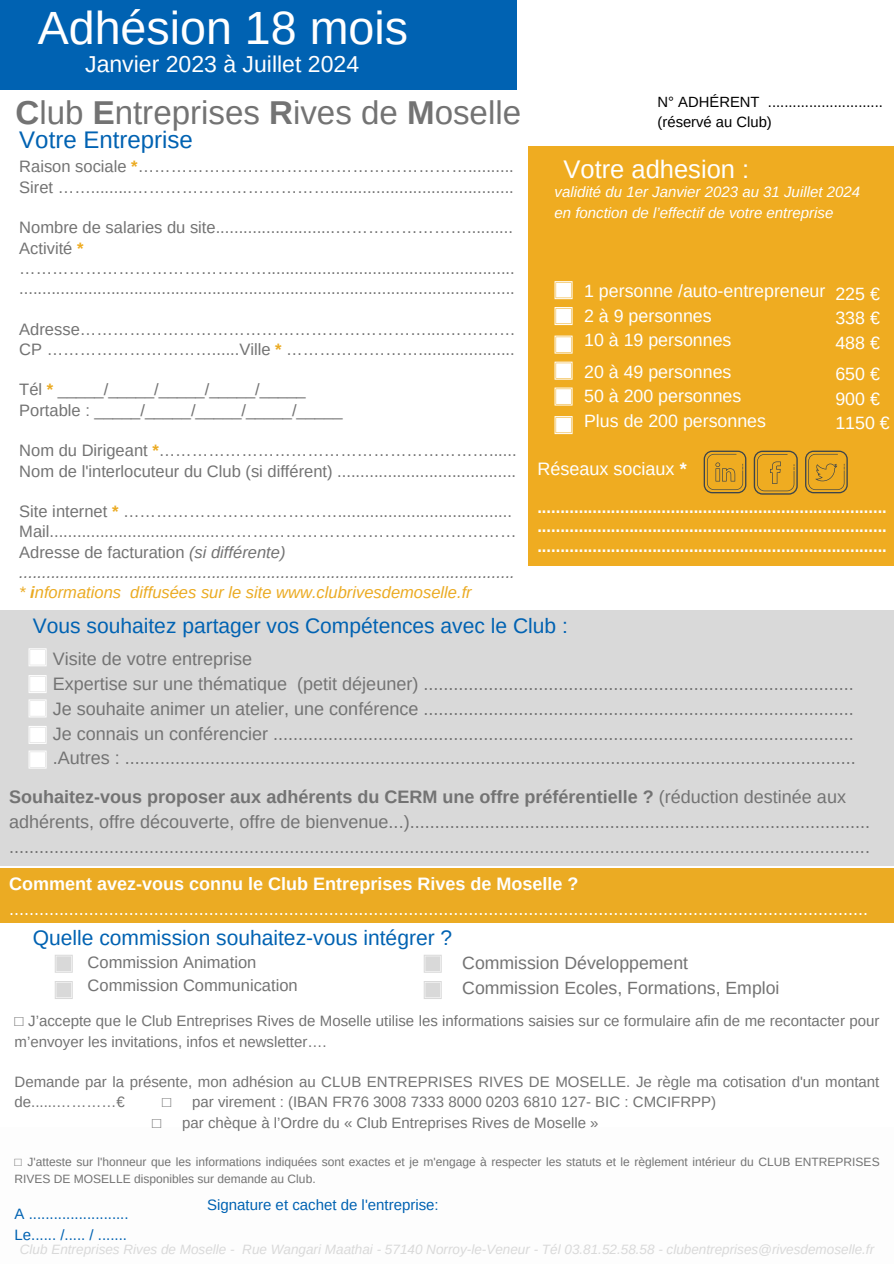
<style>
.page{position:relative;width:894px;height:1264px;background:#fff}
.page>*{position:absolute;margin:0;border:0;box-sizing:border-box;transform-origin:0 0}
.t1{font:46.5px "Arimo";color:#fff}
.t2{font:33px "Arimo";color:#737373}
.t3{font:25.5px "Arimo";color:#fff}
.t4{font:24px "Arimo";color:#0062b2}
.t5{font:22.95px "Arimo";color:#fff}
.t6{font:21px "Arimo";color:#0062b2}
.t7{font:18px/24.8px "Arimo";color:#737373}
.t8{font:18px "Arimo";color:#fff}
.t9{font:700 18px "Arimo";color:#fff}
.t10{font:17.85px/24.5px "Arimo";color:#fff}
.t11{font:17.7px/24.3px "Arimo";color:#737373}
.t12{font:16.5px/20.2px "Arimo";color:#737373}
.t13{font:700 16.5px/19.2px "Arimo";color:#fff;text-align:justify}
.t14{font:15px/20.2px "Arimo";color:#737373}
.t15{font:15px/21px "Arimo";color:#0062b2}
.t16{font:italic 15px/20.2px "Arimo";color:#fff}
.t17{font:14.85px/20.2px "Arimo";color:#000}
.t18{font:italic 13.5px "Arimo";color:#d9d9d9}
.t19{font:12px/16.5px "Arimo";color:#737373}
.s1{font-weight:700}
.s2{font-weight:700;color:#ebab23}
.s3{font-weight:700;color:#efac21}
.s4{font-style:italic}
.s5{font-style:italic;color:#ebab23}
.s6{font-weight:700;font-style:italic;color:#ebab23}
</style>
<div class="page">
<div style="left:0;top:0;width:517px;height:90px;background:#0062b2"></div>
<svg style="left:55px;top:955px;width:18px;height:17px"></svg>
<svg style="left:55px;top:981px;width:18px;height:18px"></svg>
<svg style="left:423px;top:955px;width:18px;height:17px"></svg>
<svg style="left:423px;top:981px;width:18px;height:18px"></svg>
<div style="left:528px;top:147px;width:365px;height:418px;background:#efac21"></div>
<svg style="left:554px;top:281px;width:18px;height:18px"></svg>
<svg style="left:554px;top:307px;width:18px;height:18px"></svg>
<svg style="left:554px;top:335px;width:18px;height:18px"></svg>
<svg style="left:554px;top:361px;width:18px;height:18px"></svg>
<svg style="left:554px;top:387px;width:18px;height:18px"></svg>
<svg style="left:554px;top:416px;width:18px;height:18px"></svg>
<div style="left:0;top:610px;width:893px;height:255px;background:#d9d9d9"></div>
<svg style="left:29px;top:648px;width:18px;height:18px"></svg>
<svg style="left:29px;top:675px;width:18px;height:18px"></svg>
<svg style="left:29px;top:699px;width:18px;height:18px"></svg>
<svg style="left:29px;top:726px;width:18px;height:18px"></svg>
<svg style="left:29px;top:750px;width:18px;height:18px"></svg>
<svg style="left:805px;top:450px;width:42px;height:43px"></svg>
<svg style="left:703px;top:450px;width:43px;height:43px"></svg>
<svg style="left:753px;top:450px;width:44px;height:44px"></svg>
<div style="left:0;top:868px;width:893px;height:54px;background:#ebab23"></div>
<h1 class="t1" style="left:38px;top:2px;width:372px">Adhésion 18 mois</h1>
<h3 class="t5" style="left:85px;top:52px;width:275px">Janvier 2023 à Juillet 2024</h3>
<h2 class="t2" style="left:15px;top:94px;width:507px"><span class="s1">C</span>lub <span class="s1">E</span>ntreprises <span class="s1">R</span>ives de <span class="s1">M</span>oselle</h2>
<h3 class="t4" style="left:19px;top:126px;width:175px">Votre Entreprise</h3>
<p class="t12" style="left:19px;top:156px;width:496px">Raison sociale <span class="s2">*</span>……………………………………………………..........<br>Siret …….........………………………………........................................</p>
<p class="t12" style="left:19px;top:217px;width:497px">Nombre de salaries du site..........................……………………..........<br>Activité <span class="s3">* </span>………………………………………...................................................... ............................................................................................................</p>
<p class="t12" style="left:19px;top:319px;width:498px">Adresse………………………………………………………....…….……<br>CP …………………………......Ville <span class="s2">*</span> …………………….....................</p>
<p class="t12" style="left:19px;top:379px;width:324px">Tél <span class="s2">*</span> _____/_____/_____/_____/_____<br>Portable : _____/_____/_____/_____/_____</p>
<p class="t12" style="left:19px;top:440px;width:498px">Nom du Dirigeant <span class="s2">*</span>……………………………………………………......<br>Nom de l'interlocuteur du Club (si différent) .......................................</p>
<p class="t12" style="left:19px;top:501px;width:498px">Site internet <span class="s2">*</span> …………………………………......................................<br>Mail.....................................……………………………………………… Adresse de facturation <span class="s4">(si différente) ............................................................................................................ </span><span class="s5">*</span> <span class="s6">i</span><span class="s5">nformations diffusées sur le site www.clubrivesdemoselle.fr</span></p>
<p class="t17" style="left:657px;top:92px;width:227px">N° ADHÉRENT ............................ (réservé au Club)</p>
<h3 class="t3" style="left:563px;top:155px;width:187px">Votre adhesion :</h3>
<p class="t16" style="left:554px;top:182px;width:307px">validité du 1er Janvier 2023 au 31 Juillet 2024 en fonction de l’effectif de votre entreprise</p>
<p class="t10" style="left:584px;top:279px;width:243px">1 personne /auto-entrepreneur<br>2 à 9 personnes<br>10 à 19 personnes</p>
<p class="t10" style="left:584px;top:359px;width:183px">20 à 49 personnes<br>50 à 200 personnes<br>Plus de 200 personnes</p>
<p class="t10" style="left:835px;top:281px;width:46px;text-align:justify">225 € 338 € 488 €</p>
<p class="t10" style="left:835px;top:362px;width:56px">650 €<br>900 €<br>1150 €</p>
<p class="t8" style="left:537px;top:458px;width:151px">Réseaux sociaux <span class="s1">*</span></p>
<p class="t13" style="left:537px;top:498px;width:351px">............................................................................ ............................................................................ ............................................................................</p>
<p class="t6" style="left:33px;top:614px;width:536px">Vous souhaitez partager vos Compétences avec le Club :</p>
<p class="t7" style="left:53px;top:646px;width:804px">Visite de votre entreprise<br>Expertise sur une thématique (petit déjeuner) ......................................................................................<br>Je souhaite animer un atelier, une conférence ......................................................................................<br>Je connais un conférencier .................................................................................................................... .Autres : ..................................................................................................................................................</p>
<p class="t7" style="left:9px;top:784px;width:862px"><span class="s1">Souhaitez-vous proposer aux adhérents du CERM une offre préférentielle ?</span> (réduction destinée aux adhérents, offre découverte, offre de bienvenue...)............................................................................................ ............................................................................................................................................................................</p>
<p class="t9" style="left:9px;top:873px;width:571px">Comment avez-vous connu le Club Entreprises Rives de Moselle ?</p>
<p class="t8" style="left:9px;top:898px;width:860px">............................................................................................................................................................................</p>
<p class="t6" style="left:33px;top:925px;width:421px">Quelle commission souhaitez-vous intégrer ?</p>
<p class="t12" style="left:88px;top:951px;width:212px;line-height:22.5px">Commission Animation<br>Commission Communication</p>
<p class="t11" style="left:462px;top:951px;width:319px">Commission Développement<br>Commission Ecoles, Formations, Emploi</p>
<p class="t14" style="left:15px;top:1011px;width:866px">□ J’accepte que le Club Entreprises Rives de Moselle utilise les informations saisies sur ce formulaire afin de me recontacter pour m’envoyer les invitations, infos et newsletter….</p>
<p class="t14" style="left:15px;top:1071px;width:866px">Demande par la présente, mon adhésion au CLUB ENTREPRISES RIVES DE MOSELLE. Je règle ma cotisation d'un montant de......…………€</p>
<p class="t14" style="left:162px;top:1092px;width:555px">□ par virement : (IBAN FR76 3008 7333 8000 0203 6810 127- BIC : CMCIFRPP)</p>
<p class="t14" style="left:152px;top:1112px;width:447px">□ par chèque à l’Ordre du « Club Entreprises Rives de Moselle »</p>
<p class="t19" style="left:15px;top:1153px;width:866px">□ J'atteste sur l'honneur que les informations indiquées sont exactes et je m'engage à respecter les statuts et le règlement intérieur du CLUB ENTREPRISES<br>RIVES DE MOSELLE disponibles sur demande au Club.</p>
<p class="t15" style="left:15px;top:1203px;width:115px">A ........................<br>Le...... /..... / .......</p>
<p class="t15" style="left:207px;top:1194px;width:233px">Signature et cachet de l'entreprise:</p>
<p class="t18" style="left:20px;top:1242px;width:855px">Club Entreprises Rives de Moselle - Rue Wangari Maathai - 57140 Norroy-le-Veneur - Tél 03.81.52.58.58 - clubentreprises@rivesdemoselle.fr</p>
</div>
